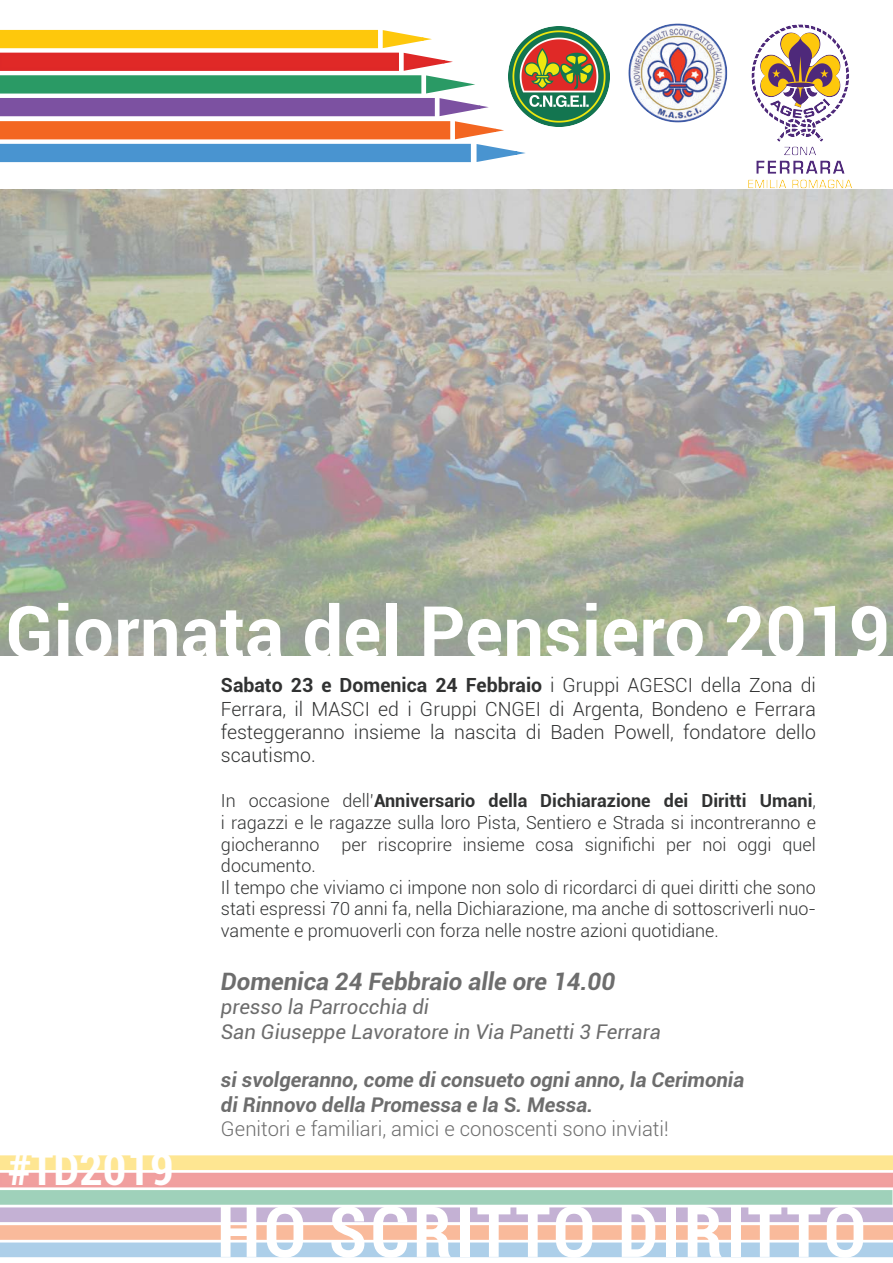
<style>
.page{position:relative;width:893px;height:1263px;background:#fff}
.page>*{position:absolute;margin:0;border:0;box-sizing:border-box;transform-origin:0 0}
.t1{font:700 72px "Roboto";letter-spacing:.005em;color:#fff}
.t2{font:700 condensed 70.5px "Roboto";letter-spacing:.05em;color:#fff}
.t3{font:700 condensed 45px "Roboto";color:#fff}
.t4{font:italic 700 24px "Roboto";color:#6d6d6d}
.t5{font:italic 700 20.25px/24.3px "Roboto";color:#6d6d6d}
.t6{font:italic 20.25px/24.3px "Roboto";color:#6d6d6d}
.t7{font:300 20.25px "Roboto";color:#6d6d6d}
.t8{font:300 19.5px/23.4px "Roboto";color:#313232;text-align:justify}
.t9{font:300 18px/21.6px "Roboto";color:#313232}
.s1{font-weight:700}
</style>
<div class="page">
<img style="left:521px;top:26px;width:88px;height:101px">
<img style="left:628px;top:23px;width:87px;height:100px">
<img style="left:715px;top:24px;width:137px;height:165px">
<svg style="left:0;top:29px;width:521px;height:134px"></svg>
<svg style="left:0;top:1155px;width:893px;height:102px;background:#d9cabf"></svg>
<img style="left:0;top:189px;width:892px;height:467px">
<h1 class="t1" style="left:5px;top:581px;width:886px">Giornata del Pensiero 2019</h1>
<h3 class="t3" style="left:8px;top:1137px;width:167px">#TD2019</h3>
<p class="t8" style="left:221px;top:673px;width:596px"><span class="s1">Sabato 23 e Domenica 24 Febbraio</span> i Gruppi AGESCI della Zona di Ferrara, il MASCI ed i Gruppi CNGEI di Argenta, Bondeno e Ferrara festeggeranno insieme la nascita di Baden Powell, fondatore dello scautismo.</p>
<p class="t9" style="left:221px;top:789px;width:596px">In occasione dell’<span class="s1">Anniversario della Dichiarazione dei Diritti Umani</span>, i ragazzi e le ragazze sulla loro Pista, Sentiero e Strada si incontreranno e giocheranno per riscoprire insieme cosa significhi per noi oggi quel documento.<br>Il tempo che viviamo ci impone non solo di ricordarci di quei diritti che sono stati espressi 70 anni fa, nella Dichiarazione, ma anche di sottoscriverli nuo&shy;vamente e promuoverli con forza nelle nostre azioni quotidiane.</p>
<h3 class="t4" style="left:221px;top:964px;width:396px">Domenica 24 Febbraio alle ore 14.00</h3>
<p class="t6" style="left:221px;top:994px;width:441px">presso la Parrocchia di<br>San Giuseppe Lavoratore in Via Panetti 3 Ferrara</p>
<p class="t5" style="left:221px;top:1067px;width:525px">si svolgeranno, come di consueto ogni anno, la Cerimonia di Rinnovo della Promessa e la S. Messa.</p>
<p class="t7" style="left:221px;top:1115px;width:449px">Genitori e familiari, amici e conoscenti sono inviati!</p>
<h2 class="t2" style="left:217px;top:1182px;width:651px">HO SCRITTO DIRITTO</h2>
</div>
